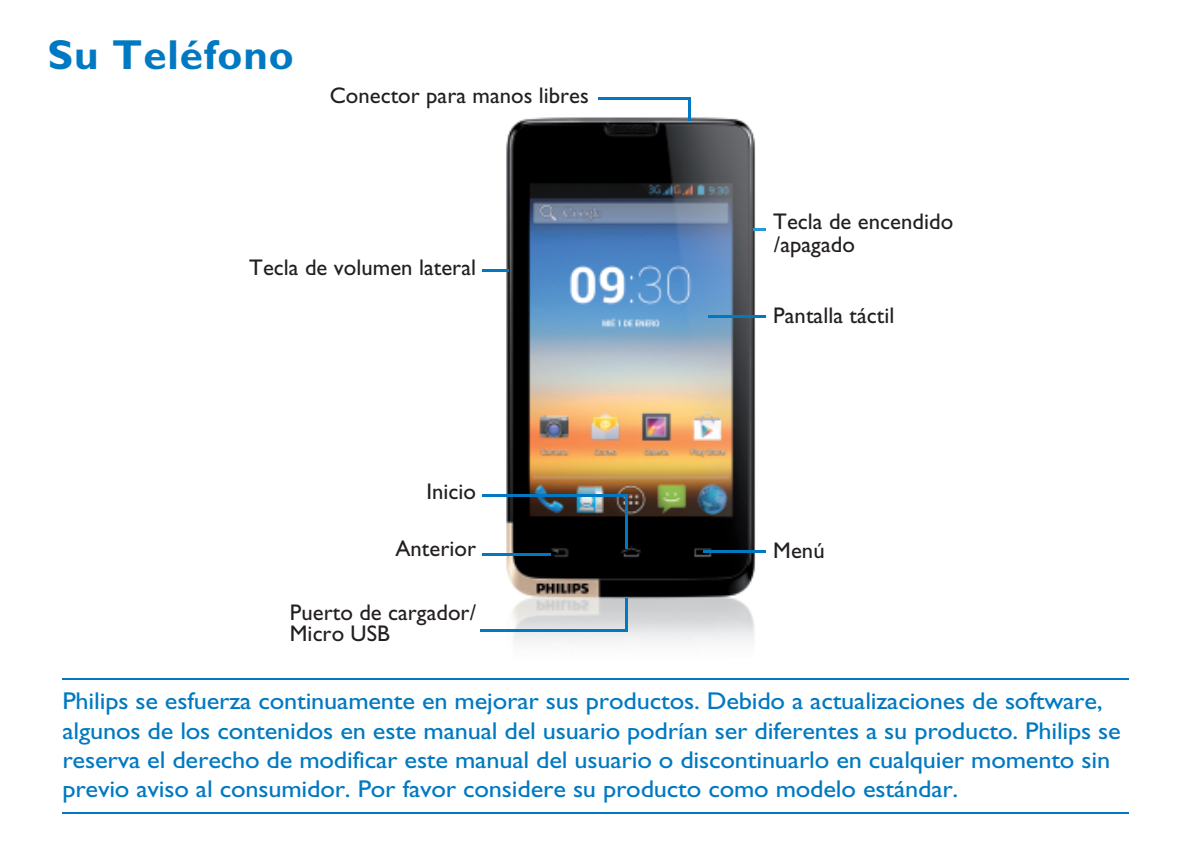
<style>
.page{position:relative;width:1191px;height:844px;background:#fff}
.page>*{position:absolute;margin:0;border:0;box-sizing:border-box;transform-origin:0 0}
.t1{font:700 42px "Gill Sans";letter-spacing:.02em;color:#0079c2}
.t2{font:24.5px/29.4px "Gill Sans";letter-spacing:-.01em;color:#0079c2;scale:1.08 1}
.t3{font:22.75px/21px "Gill Sans";color:#231f20}
</style>
<div class="page">
<img style="left:480px;top:97px;width:286px;height:547px">
<hr style="left:702px;top:550px;width:63px;height:2px;background:#0079c2">
<hr style="left:482px;top:553px;width:69px;height:2px;background:#0079c2">
<hr style="left:482px;top:269px;width:27px;height:3px;background:#0079c2">
<hr style="left:707px;top:315px;width:58px;height:2px;background:#0079c2">
<svg style="left:753px;top:229px;width:12px;height:2px"></svg>
<hr style="left:482px;top:494px;width:146px;height:3px;background:#0079c2">
<hr style="left:625px;top:494px;width:3px;height:54px;background:#0079c2">
<hr style="left:598px;top:97px;width:92px;height:2px;background:#0079c2">
<hr style="left:688px;top:98px;width:2px;height:23px;background:#0079c2">
<hr style="left:625px;top:597px;width:3px;height:34px;background:#0079c2">
<hr style="left:480px;top:628px;width:145px;height:3px;background:#0079c2">
<hr style="left:62px;top:678px;width:1066px;height:2px;background:#0079c2">
<hr style="left:62px;top:812px;width:1066px;height:1px;background:#0079c2">
<h1 class="t1" style="left:48px;top:30px;width:247px">Su Teléfono</h1>
<p class="t3" style="left:330px;top:85px;width:261px">Conector para manos libres</p>
<p class="t3" style="left:249px;top:257px;width:228px">Tecla de volumen lateral</p>
<p class="t3" style="left:426px;top:481px;width:51px">Inicio</p>
<p class="t3" style="left:395px;top:537px;width:82px">Anterior</p>
<p class="t3" style="left:290px;top:601px;width:188px">Puerto de cargador/<br>Micro USB</p>
<p class="t3" style="left:773px;top:210px;width:181px;line-height:22.8px">Tecla de encendido /apagado</p>
<p class="t3" style="left:773px;top:305px;width:123px">Pantalla táctil</p>
<p class="t3" style="left:773px;top:540px;width:53px">Menú</p>
<p class="t2" style="left:62px;top:686px;width:981px">Philips se esfuerza continuamente en mejorar sus productos. Debido a actualizaciones de software, algunos de los contenidos en este manual del usuario podrían ser diferentes a su producto. Philips se reserva el derecho de modificar este manual del usuario o discontinuarlo en cualquier momento sin previo aviso al consumidor. Por favor considere su producto como modelo estándar.</p>
</div>
